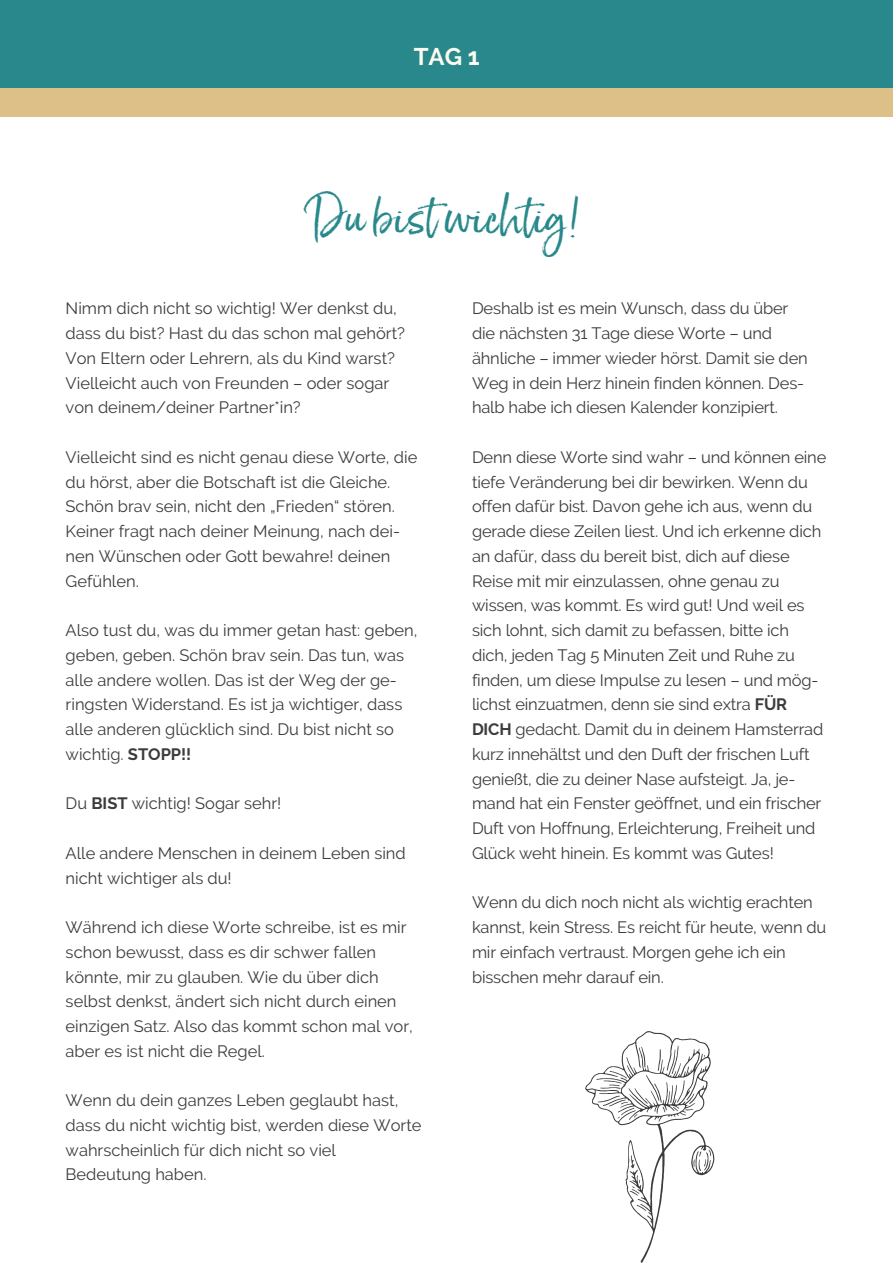
<style>
.page{position:relative;width:893px;height:1264px;background:#fff}
.page>*{position:absolute;margin:0;border:0;box-sizing:border-box;transform-origin:0 0}
.t1{font:46.5px "Born Ready Upright";color:#28888b}
.t2{font:700 24px "Raleway";color:#fdfaf0}
.t3{font:16.5px/24.8px "Raleway";color:#3d3b3b}
.s1{font-weight:700}
</style>
<div class="page">
<div style="left:0;top:0;width:892px;height:89px;background:#28888b"></div>
<div style="left:0;top:88px;width:892px;height:28px;background:#ddbf88"></div>
<svg style="left:585px;top:1031px;width:129px;height:231px"></svg>
<h2 class="t2" style="left:413px;top:43px;width:68px">TAG 1</h2>
<h1 class="t1" style="left:310px;top:189px;width:275px">Du bist wichtig!</h1>
<p class="t3" style="left:66px;top:296px;width:341px">Nimm dich nicht so wichtig! Wer denkst du, dass du bist? Hast du das schon mal gehört?<br>Von Eltern oder Lehrern, als du Kind warst?<br>Vielleicht auch von Freunden – oder sogar von deinem/deiner Partner*in?</p>
<p class="t3" style="left:66px;top:444px;width:353px">Vielleicht sind es nicht genau diese Worte, die du hörst, aber die Botschaft ist die Gleiche.<br>Schön brav sein, nicht den „Frieden“ stören.<br>Keiner fragt nach deiner Meinung, nach dei&shy;nen Wünschen oder Gott bewahre! deinen Gefühlen.</p>
<p class="t3" style="left:66px;top:618px;width:353px">Also tust du, was du immer getan hast: geben, geben, geben. Schön brav sein. Das tun, was alle andere wollen. Das ist der Weg der ge&shy;ringsten Widerstand. Es ist ja wichtiger, dass alle anderen glücklich sind. Du bist nicht so wichtig. <span class="s1">STOPP!!</span></p>
<p class="t3" style="left:66px;top:791px;width:217px">Du <span class="s1">BIST</span> wichtig! Sogar sehr!</p>
<p class="t3" style="left:66px;top:840px;width:342px">Alle andere Menschen in deinem Leben sind nicht wichtiger als du!</p>
<p class="t3" style="left:66px;top:914px;width:349px">Während ich diese Worte schreibe, ist es mir schon bewusst, dass es dir schwer fallen könnte, mir zu glauben. Wie du über dich selbst denkst, ändert sich nicht durch einen einzigen Satz. Also das kommt schon mal vor, aber es ist nicht die Regel.</p>
<p class="t3" style="left:66px;top:1087px;width:357px">Wenn du dein ganzes Leben geglaubt hast, dass du nicht wichtig bist, werden diese Worte wahrscheinlich für dich nicht so viel Bedeutung haben.</p>
<p class="t3" style="left:472px;top:296px;width:337px">Deshalb ist es mein Wunsch, dass du über die nächsten 31 Tage diese Worte – und ähnliche – immer wieder hörst. Damit sie den Weg in dein Herz hinein finden können. Des&shy;halb habe ich diesen Kalender konzipiert.</p>
<p class="t3" style="left:472px;top:444px;width:356px">Denn diese Worte sind wahr – und können eine tiefe Veränderung bei dir bewirken. Wenn du offen dafür bist. Davon gehe ich aus, wenn du gerade diese Zeilen liest. Und ich erkenne dich an dafür, dass du bereit bist, dich auf diese Reise mit mir einzulassen, ohne genau zu wissen, was kommt. Es wird gut! Und weil es sich lohnt, sich damit zu befassen, bitte ich dich, jeden Tag 5 Minuten Zeit und Ruhe zu finden, um diese Impulse zu lesen – und mög&shy;lichst einzuatmen, denn sie sind extra <span class="s1">FÜR DICH</span> gedacht. Damit du in deinem Hamsterrad kurz innehältst und den Duft der frischen Luft genießt, die zu deiner Nase aufsteigt. Ja, je&shy;mand hat ein Fenster geöffnet, und ein frischer Duft von Hoffnung, Erleichterung, Freiheit und Glück weht hinein. Es kommt was Gutes!</p>
<p class="t3" style="left:472px;top:890px;width:356px">Wenn du dich noch nicht als wichtig erachten kannst, kein Stress. Es reicht für heute, wenn du mir einfach vertraust. Morgen gehe ich ein bisschen mehr darauf ein.</p>
</div>
